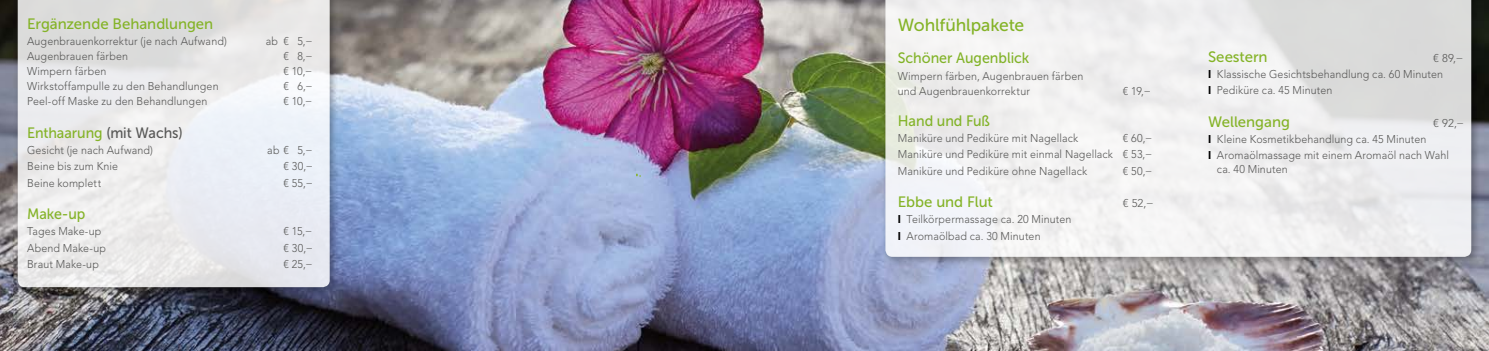
<style>
.page{position:relative;width:1489px;height:351px;background:#fff}
.page>*{position:absolute;margin:0;border:0;box-sizing:border-box;transform-origin:0 0}
.Heads_1{font:17.5px "Museo Sans 500";letter-spacing:-.005em;color:#84b327}
.Heads_1-2{font:15px "Museo Sans 500";letter-spacing:-.005em;color:#84b327}
.Heads_1-3{font:15px "Museo Sans 500";letter-spacing:-.005em;color:#82b328;scale:.95 1}
.Heads_1-4{font:15px "Museo Sans 500";letter-spacing:-.005em;color:#84b327;scale:.95 1}
.Fließtext{font:15px "Museo Sans 500";letter-spacing:-.005em;color:#84b327;scale:.95 1}
.Fließtext-2{font:300 11.25px "Avenir LT Std";letter-spacing:.01em;color:#575756;scale:.95 1}
.Heads_1-5{font:300 11.25px/15px "Avenir LT Std";letter-spacing:.015em;color:#575756;scale:.95 1}
.Heads_1-6{font:300 11.25px "Avenir LT Std";letter-spacing:.015em;color:#575756}
.s1{color:#575756}
.s2{font-weight:900;color:#000}
</style>
<div class="page">
<img style="left:0;top:0;width:1488px;height:351px">
<svg style="left:636px;top:173px;width:4px;height:4px"></svg>
<div style="left:881px;top:0;width:599px;height:267px;background:#000;opacity:.4"></div>
<svg style="left:885px;top:0;width:585px;height:257px;fill:#f0eff0"></svg>
<div style="left:13px;top:0;width:326px;height:296px;background:#000;opacity:.4"></div>
<svg style="left:18px;top:0;width:312px;height:287px;fill:#eaebed"></svg>
<p class="Heads_1-2" style="left:27px;top:16px;width:188px">Ergänzende Behandlungen</p>
<p class="Fließtext-2" style="left:27px;top:35px;width:212px">Augenbrauenkorrektur (je nach Aufwand)</p>
<p class="Fließtext-2" style="left:266px;top:35px;width:51px">ab € 5,−</p>
<p class="Fließtext-2" style="left:27px;top:50px;width:108px">Augenbrauen färben</p>
<p class="Fließtext-2" style="left:283px;top:50px;width:32px">€ 8,−</p>
<p class="Fließtext-2" style="left:27px;top:65px;width:85px">Wimpern färben</p>
<p class="Fließtext-2" style="left:283px;top:65px;width:32px">€ 10,−</p>
<p class="Fließtext-2" style="left:27px;top:80px;width:203px">Wirkstoffampulle zu den Behandlungen</p>
<p class="Fließtext-2" style="left:283px;top:80px;width:32px">€ 6,−</p>
<p class="Fließtext-2" style="left:27px;top:95px;width:191px">Peel-off Maske zu den Behandlungen</p>
<p class="Fließtext-2" style="left:283px;top:95px;width:32px">€ 10,−</p>
<p class="Heads_1-4" style="left:27px;top:124px;width:165px">Enthaarung <span class="s1">(mit Wachs)</span></p>
<p class="Fließtext-2" style="left:27px;top:143px;width:134px">Gesicht (je nach Aufwand)</p>
<p class="Fließtext-2" style="left:267px;top:143px;width:49px">ab € 5,−</p>
<p class="Fließtext-2" style="left:27px;top:160px;width:97px">Beine bis zum Knie</p>
<p class="Fließtext-2" style="left:283px;top:160px;width:32px">€ 30,−</p>
<p class="Fließtext-2" style="left:27px;top:176px;width:79px">Beine komplett</p>
<p class="Fließtext-2" style="left:283px;top:176px;width:32px">€ 55,−</p>
<p class="Fließtext" style="left:27px;top:206px;width:63px">Make-up</p>
<p class="Fließtext-2" style="left:27px;top:225px;width:80px">Tages Make-up</p>
<p class="Fließtext-2" style="left:283px;top:225px;width:32px">€ 15,−</p>
<p class="Fließtext-2" style="left:27px;top:241px;width:84px">Abend Make-up</p>
<p class="Fließtext-2" style="left:283px;top:241px;width:32px">€ 30,−</p>
<p class="Fließtext-2" style="left:27px;top:257px;width:77px">Braut Make-up</p>
<p class="Fließtext-2" style="left:283px;top:257px;width:32px">€ 25,−</p>
<p class="Heads_1" style="left:897px;top:15px;width:128px">Wohlfühlpakete</p>
<p class="Heads_1-3" style="left:897px;top:50px;width:140px">Schöner Augenblick</p>
<p class="Heads_1-5" style="left:897px;top:68px;width:197px">Wimpern färben, Augenbrauen färben und Augenbrauenkorrektur</p>
<p class="Heads_1-5" style="left:1122px;top:83px;width:31px">€ 19,−</p>
<p class="Heads_1-3" style="left:897px;top:112px;width:98px">Hand und Fuß</p>
<p class="Fließtext-2" style="left:897px;top:132px;width:191px">Maniküre und Pediküre mit Nagellack</p>
<p class="Fließtext-2" style="left:1122px;top:132px;width:32px">€ 60,−</p>
<p class="Fließtext-2" style="left:897px;top:148px;width:269px">Maniküre und Pediküre mit einmal Nagellack € 53,−</p>
<p class="Fließtext-2" style="left:897px;top:164px;width:201px">Maniküre und Pediküre ohne Nagellack</p>
<p class="Fließtext-2" style="left:1122px;top:164px;width:32px">€ 50,−</p>
<p class="Heads_1-2" style="left:897px;top:194px;width:97px">Ebbe und Flut</p>
<p class="Heads_1-6" style="left:1122px;top:197px;width:32px">€ 52,−</p>
<p class="Fließtext-2" style="left:897px;top:213px;width:184px"><span class="s2">I</span> Teilkörpermassage ca. 20 Minuten</p>
<p class="Fließtext-2" style="left:897px;top:229px;width:152px"><span class="s2">I</span> Aromaölbad ca. 30 Minuten</p>
<p class="Heads_1-2" style="left:1208px;top:48px;width:61px">Seestern</p>
<p class="Heads_1-6" style="left:1432px;top:51px;width:32px">€ 89,−</p>
<p class="Fließtext-2" style="left:1208px;top:67px;width:249px"><span class="s2">I</span> Klassische Gesichtsbehandlung ca. 60 Minuten</p>
<p class="Heads_1-5" style="left:1207px;top:83px;width:132px"><span class="s2">I</span> Pediküre ca. 45 Minuten</p>
<p class="Heads_1-2" style="left:1208px;top:113px;width:83px">Wellengang</p>
<p class="Heads_1-6" style="left:1432px;top:116px;width:32px">€ 92,−</p>
<p class="Fließtext-2" style="left:1208px;top:132px;width:231px"><span class="s2">I</span> Kleine Kosmetikbehandlung ca. 45 Minuten</p>
<p class="Fließtext-2" style="left:1208px;top:148px;width:255px"><span class="s2">I</span> Aromaölmassage mit einem Aromaöl nach Wahl</p>
<p class="Fließtext-2" style="left:1216px;top:162px;width:76px">ca. 40 Minuten</p>
</div>
